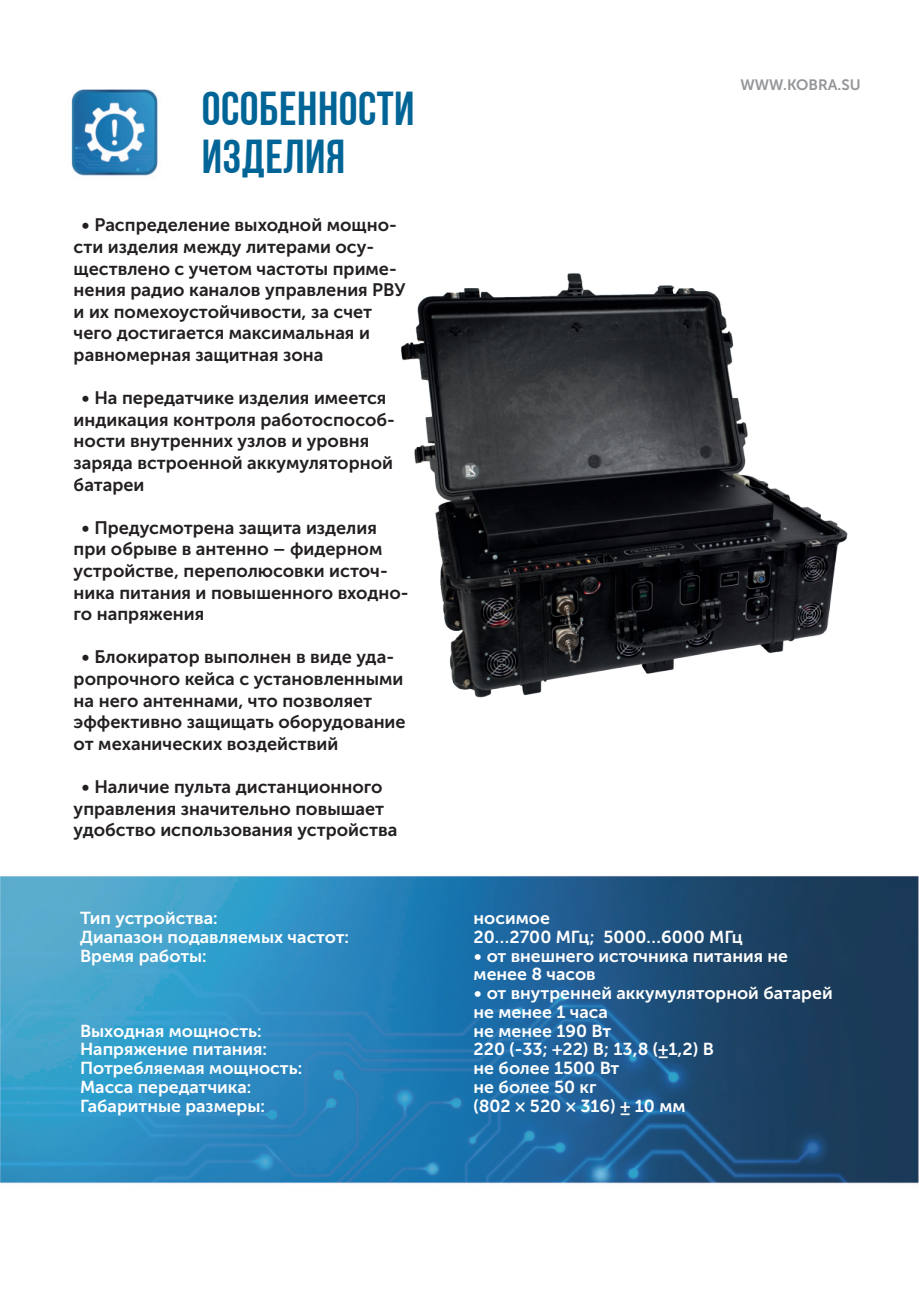
<style>
.page{position:relative;width:919px;height:1289px;background:#fff}
.page>*{position:absolute;margin:0;border:0;box-sizing:border-box;transform-origin:0 0}
.t1{font:700 47.55px/48.2px "Bebas Neue";letter-spacing:.01em;color:#006596}
.t2{font:18px/21.6px "Museo Sans Cyrl 700";color:#231f20}
.t3{font:17.25px/18.8px "Museo Sans Cyrl 700";color:#fff}
.t4{font:15px "Museo Sans Cyrl 700";color:#939598}
</style>
<div class="page">
<img style="left:0;top:89px;width:919px;height:1095px">
<svg style="left:417px;top:98px;width:465px;height:732px"></svg>
<img style="left:281px;top:246px;width:638px;height:488px">
<h1 class="t1" style="left:202px;top:83px;width:214px">особенности изделия</h1>
<p class="t2" style="left:74px;top:214px;width:333px;text-indent:8px">• Распределение выходной мощно&shy;сти изделия между литерами осу&shy;ществлено с учетом частоты приме&shy;нения радио каналов управления РВУ и их помехоустойчивости, за счет чего достигается максимальная и равномерная защитная зона</p>
<p class="t2" style="left:74px;top:387px;width:323px;text-indent:8px">• На передатчике изделия имеется индикация контроля работоспособ&shy;ности внутренних узлов и уровня заряда встроенной аккумуляторной батареи</p>
<p class="t2" style="left:74px;top:517px;width:337px;text-indent:8px">• Предусмотрена защита изделия при обрыве в антенно – фидерном устройстве, переполюсовки источ&shy;ника питания и повышенного входно&shy;го напряжения</p>
<p class="t2" style="left:74px;top:646px;width:333px;text-indent:8px">• Блокиратор выполнен в виде уда&shy;ропрочного кейса с установленными на него антеннами, что позволяет эффективно защищать оборудование от механических воздействий</p>
<p class="t2" style="left:74px;top:776px;width:325px;text-indent:8px">• Наличие пульта дистанционного управления значительно повышает удобство использования устройства</p>
<p class="t3" style="left:80px;top:909px;width:270px">Тип устройства:<br>Диапазон подавляемых частот:<br>Время работы:</p>
<p class="t3" style="left:80px;top:1021px;width:224px">Выходная мощность:<br>Напряжение питания:<br>Потребляемая мощность:<br>Масса передатчика:<br>Габаритные размеры:</p>
<p class="t4" style="left:740px;top:76px;width:121px">WWW.KOBRA.SU</p>
<p class="t3" style="left:473px;top:909px;width:271px">носимое<br>20…2700 МГц; 5000…6000 МГц</p>
<p class="t3" style="left:473px;top:946px;width:316px">• от внешнего источника питания не менее 8 часов</p>
<p class="t3" style="left:473px;top:984px;width:360px">• от внутренней аккумуляторной батарей не менее 1 часа<br>не менее 190 Вт<br>220 (-33; +22) В; 13,8 (±1,2) В<br>не более 1500 Вт<br>не более 50 кг<br>(802 × 520 × 316) ± 10 мм</p>
</div>
